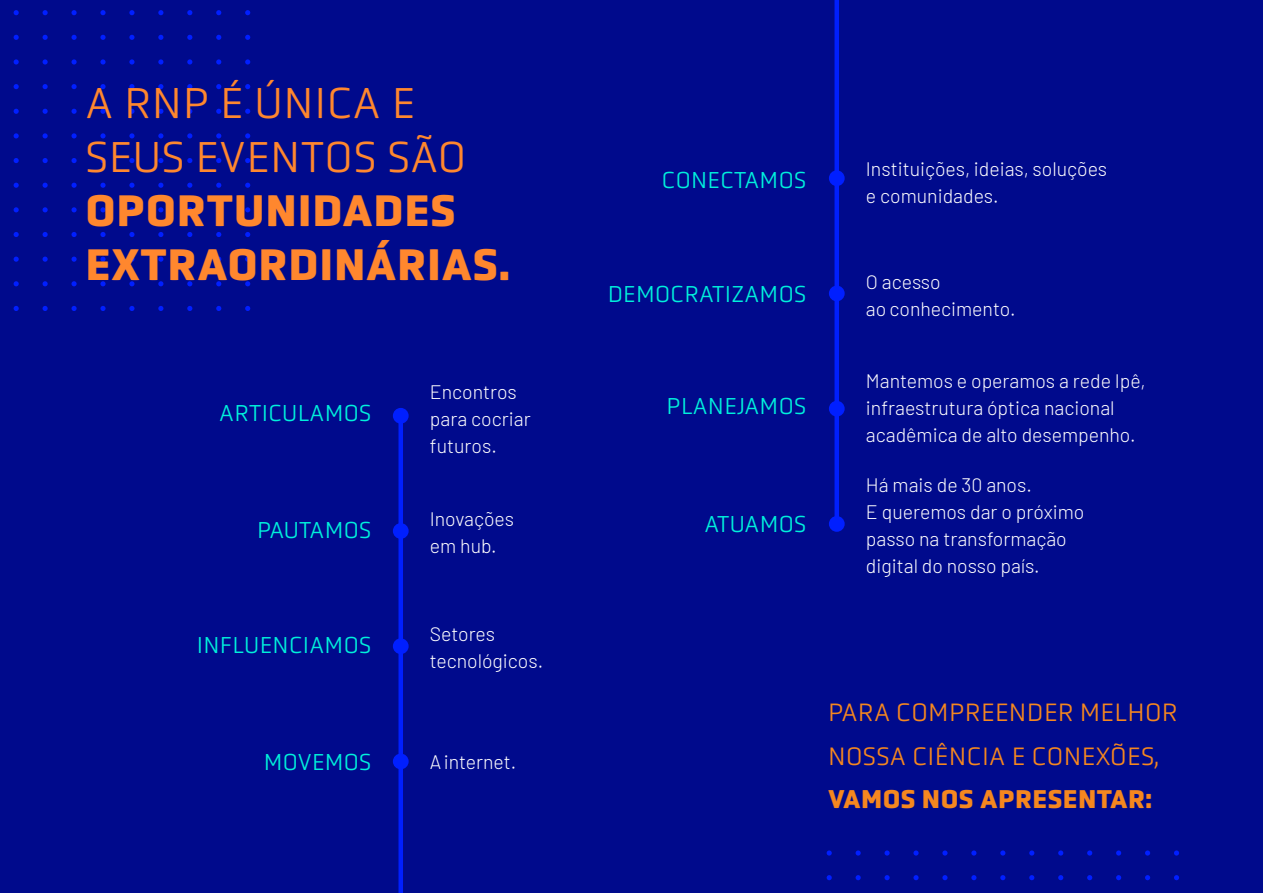
<style>
.page{position:relative;width:1263px;height:893px;background:#000a8c}
.page>*{position:absolute;margin:0;border:0;box-sizing:border-box;transform-origin:0 0}
.Titulo1{font:700 45px/54px "Obvia";letter-spacing:.015em;color:#ff872e}
.t1{font:300 26.25px/43.3px "Obvia";letter-spacing:.015em;color:#f5871f}
.t2{font:300 24px "Obvia";letter-spacing:.015em;color:#00f0db}
.t3{font:300 19.5px/27px "Barlow";color:#fff}
.s1{font-weight:300}
.s2{font-weight:700}
</style>
<div class="page">
<svg style="left:14px;top:10px;width:5px;height:5px"></svg>
<svg style="left:43px;top:10px;width:5px;height:5px"></svg>
<svg style="left:71px;top:10px;width:6px;height:5px"></svg>
<svg style="left:100px;top:10px;width:6px;height:5px"></svg>
<svg style="left:129px;top:10px;width:6px;height:5px"></svg>
<svg style="left:158px;top:10px;width:5px;height:5px"></svg>
<svg style="left:187px;top:10px;width:5px;height:5px"></svg>
<svg style="left:216px;top:10px;width:5px;height:5px"></svg>
<svg style="left:245px;top:10px;width:5px;height:5px"></svg>
<svg style="left:14px;top:35px;width:5px;height:5px"></svg>
<svg style="left:43px;top:35px;width:5px;height:5px"></svg>
<svg style="left:71px;top:35px;width:6px;height:5px"></svg>
<svg style="left:100px;top:35px;width:6px;height:5px"></svg>
<svg style="left:129px;top:35px;width:6px;height:5px"></svg>
<svg style="left:158px;top:35px;width:5px;height:5px"></svg>
<svg style="left:187px;top:35px;width:5px;height:5px"></svg>
<svg style="left:216px;top:35px;width:5px;height:5px"></svg>
<svg style="left:245px;top:35px;width:5px;height:5px"></svg>
<svg style="left:14px;top:59px;width:5px;height:6px"></svg>
<svg style="left:43px;top:59px;width:5px;height:6px"></svg>
<svg style="left:71px;top:59px;width:6px;height:6px"></svg>
<svg style="left:100px;top:59px;width:6px;height:6px"></svg>
<svg style="left:129px;top:59px;width:6px;height:6px"></svg>
<svg style="left:158px;top:59px;width:5px;height:6px"></svg>
<svg style="left:187px;top:59px;width:5px;height:6px"></svg>
<svg style="left:216px;top:59px;width:5px;height:6px"></svg>
<svg style="left:245px;top:59px;width:5px;height:6px"></svg>
<svg style="left:14px;top:84px;width:5px;height:5px"></svg>
<svg style="left:43px;top:84px;width:5px;height:5px"></svg>
<svg style="left:71px;top:84px;width:6px;height:5px"></svg>
<svg style="left:100px;top:84px;width:6px;height:5px"></svg>
<svg style="left:129px;top:84px;width:6px;height:5px"></svg>
<svg style="left:158px;top:84px;width:5px;height:5px"></svg>
<svg style="left:187px;top:84px;width:5px;height:5px"></svg>
<svg style="left:216px;top:84px;width:5px;height:5px"></svg>
<svg style="left:245px;top:84px;width:5px;height:5px"></svg>
<svg style="left:14px;top:109px;width:5px;height:5px"></svg>
<svg style="left:43px;top:109px;width:5px;height:5px"></svg>
<svg style="left:71px;top:109px;width:6px;height:5px"></svg>
<svg style="left:100px;top:109px;width:6px;height:5px"></svg>
<svg style="left:129px;top:109px;width:6px;height:5px"></svg>
<svg style="left:158px;top:109px;width:5px;height:5px"></svg>
<svg style="left:187px;top:109px;width:5px;height:5px"></svg>
<svg style="left:216px;top:109px;width:5px;height:5px"></svg>
<svg style="left:245px;top:109px;width:5px;height:5px"></svg>
<svg style="left:14px;top:133px;width:5px;height:5px"></svg>
<svg style="left:43px;top:133px;width:5px;height:5px"></svg>
<svg style="left:71px;top:133px;width:6px;height:5px"></svg>
<svg style="left:100px;top:133px;width:6px;height:5px"></svg>
<svg style="left:129px;top:133px;width:6px;height:5px"></svg>
<svg style="left:158px;top:133px;width:5px;height:5px"></svg>
<svg style="left:187px;top:133px;width:5px;height:5px"></svg>
<svg style="left:216px;top:133px;width:5px;height:5px"></svg>
<svg style="left:245px;top:133px;width:5px;height:5px"></svg>
<svg style="left:14px;top:158px;width:5px;height:5px"></svg>
<svg style="left:43px;top:158px;width:5px;height:5px"></svg>
<svg style="left:71px;top:158px;width:6px;height:5px"></svg>
<svg style="left:100px;top:158px;width:6px;height:5px"></svg>
<svg style="left:129px;top:158px;width:6px;height:5px"></svg>
<svg style="left:158px;top:158px;width:5px;height:5px"></svg>
<svg style="left:187px;top:158px;width:5px;height:5px"></svg>
<svg style="left:216px;top:158px;width:5px;height:5px"></svg>
<svg style="left:245px;top:158px;width:5px;height:5px"></svg>
<svg style="left:14px;top:183px;width:5px;height:5px"></svg>
<svg style="left:43px;top:183px;width:5px;height:5px"></svg>
<svg style="left:71px;top:183px;width:6px;height:5px"></svg>
<svg style="left:100px;top:183px;width:6px;height:5px"></svg>
<svg style="left:129px;top:183px;width:6px;height:5px"></svg>
<svg style="left:158px;top:183px;width:5px;height:5px"></svg>
<svg style="left:187px;top:183px;width:5px;height:5px"></svg>
<svg style="left:216px;top:183px;width:5px;height:5px"></svg>
<svg style="left:245px;top:183px;width:5px;height:5px"></svg>
<svg style="left:14px;top:207px;width:5px;height:5px"></svg>
<svg style="left:43px;top:207px;width:5px;height:5px"></svg>
<svg style="left:71px;top:207px;width:6px;height:5px"></svg>
<svg style="left:100px;top:207px;width:6px;height:5px"></svg>
<svg style="left:129px;top:207px;width:6px;height:5px"></svg>
<svg style="left:158px;top:207px;width:5px;height:5px"></svg>
<svg style="left:187px;top:207px;width:5px;height:5px"></svg>
<svg style="left:216px;top:207px;width:5px;height:5px"></svg>
<svg style="left:245px;top:207px;width:5px;height:5px"></svg>
<svg style="left:14px;top:232px;width:5px;height:5px"></svg>
<svg style="left:43px;top:232px;width:5px;height:5px"></svg>
<svg style="left:71px;top:232px;width:6px;height:5px"></svg>
<svg style="left:100px;top:232px;width:6px;height:5px"></svg>
<svg style="left:129px;top:232px;width:6px;height:5px"></svg>
<svg style="left:158px;top:232px;width:5px;height:5px"></svg>
<svg style="left:187px;top:232px;width:5px;height:5px"></svg>
<svg style="left:216px;top:232px;width:5px;height:5px"></svg>
<svg style="left:245px;top:232px;width:5px;height:5px"></svg>
<svg style="left:14px;top:257px;width:5px;height:5px"></svg>
<svg style="left:43px;top:257px;width:5px;height:5px"></svg>
<svg style="left:71px;top:257px;width:6px;height:5px"></svg>
<svg style="left:100px;top:257px;width:6px;height:5px"></svg>
<svg style="left:129px;top:257px;width:6px;height:5px"></svg>
<svg style="left:158px;top:257px;width:5px;height:5px"></svg>
<svg style="left:187px;top:257px;width:5px;height:5px"></svg>
<svg style="left:216px;top:257px;width:5px;height:5px"></svg>
<svg style="left:245px;top:257px;width:5px;height:5px"></svg>
<svg style="left:14px;top:281px;width:5px;height:5px"></svg>
<svg style="left:43px;top:281px;width:5px;height:5px"></svg>
<svg style="left:71px;top:281px;width:6px;height:5px"></svg>
<svg style="left:100px;top:281px;width:6px;height:5px"></svg>
<svg style="left:129px;top:281px;width:6px;height:5px"></svg>
<svg style="left:158px;top:281px;width:5px;height:5px"></svg>
<svg style="left:187px;top:281px;width:5px;height:5px"></svg>
<svg style="left:216px;top:281px;width:5px;height:5px"></svg>
<svg style="left:245px;top:281px;width:5px;height:5px"></svg>
<svg style="left:14px;top:306px;width:5px;height:5px"></svg>
<svg style="left:43px;top:306px;width:5px;height:5px"></svg>
<svg style="left:71px;top:306px;width:6px;height:5px"></svg>
<svg style="left:100px;top:306px;width:6px;height:5px"></svg>
<svg style="left:129px;top:306px;width:6px;height:5px"></svg>
<svg style="left:158px;top:306px;width:5px;height:5px"></svg>
<svg style="left:187px;top:306px;width:5px;height:5px"></svg>
<svg style="left:216px;top:306px;width:5px;height:5px"></svg>
<svg style="left:245px;top:306px;width:5px;height:5px"></svg>
<svg style="left:827px;top:850px;width:5px;height:6px"></svg>
<svg style="left:855px;top:850px;width:6px;height:6px"></svg>
<svg style="left:884px;top:850px;width:6px;height:6px"></svg>
<svg style="left:913px;top:850px;width:6px;height:6px"></svg>
<svg style="left:942px;top:850px;width:5px;height:6px"></svg>
<svg style="left:971px;top:850px;width:5px;height:6px"></svg>
<svg style="left:1000px;top:850px;width:5px;height:6px"></svg>
<svg style="left:1029px;top:850px;width:5px;height:6px"></svg>
<svg style="left:1058px;top:850px;width:5px;height:6px"></svg>
<svg style="left:1087px;top:850px;width:5px;height:6px"></svg>
<svg style="left:1116px;top:850px;width:5px;height:6px"></svg>
<svg style="left:1145px;top:850px;width:5px;height:6px"></svg>
<svg style="left:1174px;top:850px;width:5px;height:6px"></svg>
<svg style="left:827px;top:875px;width:5px;height:5px"></svg>
<svg style="left:855px;top:875px;width:6px;height:5px"></svg>
<svg style="left:884px;top:875px;width:6px;height:5px"></svg>
<svg style="left:913px;top:875px;width:6px;height:5px"></svg>
<svg style="left:942px;top:875px;width:5px;height:5px"></svg>
<svg style="left:971px;top:875px;width:5px;height:5px"></svg>
<svg style="left:1000px;top:875px;width:5px;height:5px"></svg>
<svg style="left:1029px;top:875px;width:5px;height:5px"></svg>
<svg style="left:1058px;top:875px;width:5px;height:5px"></svg>
<svg style="left:1087px;top:875px;width:5px;height:5px"></svg>
<svg style="left:1116px;top:875px;width:5px;height:5px"></svg>
<svg style="left:1145px;top:875px;width:5px;height:5px"></svg>
<svg style="left:1174px;top:875px;width:5px;height:5px"></svg>
<div style="left:393px;top:408px;width:16px;height:16px;background:#001fff;border-radius:50%"></div>
<div style="left:393px;top:523px;width:16px;height:16px;background:#001fff;border-radius:50%"></div>
<div style="left:398px;top:416px;width:5px;height:477px;background:#001fff"></div>
<div style="left:393px;top:638px;width:16px;height:16px;background:#001fff;border-radius:50%"></div>
<div style="left:393px;top:753px;width:16px;height:16px;background:#001fff;border-radius:50%"></div>
<div style="left:829px;top:516px;width:16px;height:16px;background:#001fff;border-radius:50%"></div>
<div style="left:829px;top:401px;width:16px;height:16px;background:#001fff;border-radius:50%"></div>
<div style="left:834px;top:0;width:5px;height:524px;background:#001fff"></div>
<div style="left:829px;top:286px;width:16px;height:15px;background:#001fff;border-radius:50%"></div>
<div style="left:829px;top:170px;width:16px;height:16px;background:#001fff;border-radius:50%"></div>
<p class="Titulo1" style="left:85px;top:76px;width:426px"><span class="s1">A RNP É ÚNICA E<br>SEUS EVENTOS SÃO<br></span>OPORTUNIDADES<br>EXTRAORDINÁRIAS.</p>
<p class="t2" style="left:219px;top:399px;width:154px">ARTICULAMOS</p>
<p class="t3" style="left:430px;top:377px;width:102px">Encontros para cocriar futuros.</p>
<p class="t2" style="left:257px;top:516px;width:116px">PAUTAMOS</p>
<p class="t3" style="left:430px;top:504px;width:86px">Inovações em hub.</p>
<p class="t2" style="left:197px;top:631px;width:176px">INFLUENCIAMOS</p>
<p class="t3" style="left:430px;top:619px;width:115px">Setores tecnológicos.</p>
<p class="t2" style="left:264px;top:748px;width:109px">MOVEMOS</p>
<p class="t3" style="left:430px;top:747px;width:88px">A internet.</p>
<p class="t2" style="left:662px;top:167px;width:146px">CONECTAMOS</p>
<p class="t3" style="left:866px;top:154px;width:243px">Instituições, ideias, soluções e comunidades.</p>
<p class="t2" style="left:608px;top:280px;width:200px">DEMOCRATIZAMOS</p>
<p class="t3" style="left:866px;top:267px;width:151px">O acesso<br>ao conhecimento.</p>
<p class="t2" style="left:667px;top:392px;width:141px">PLANEJAMOS</p>
<p class="t2" style="left:704px;top:510px;width:104px">ATUAMOS</p>
<p class="t3" style="left:866px;top:366px;width:281px">Mantemos e operamos a rede Ipê, infraestrutura óptica nacional acadêmica de alto desempenho.</p>
<p class="t3" style="left:866px;top:470px;width:220px">Há mais de 30 anos.<br>E queremos dar o próximo passo na transformação digital do nosso país.</p>
<p class="t1" style="left:828px;top:691px;width:351px">PARA COMPREENDER MELHOR<br>NOSSA CIÊNCIA E CONEXÕES,<br><span class="s2">VAMOS NOS APRESENTAR:</span></p>
</div>
